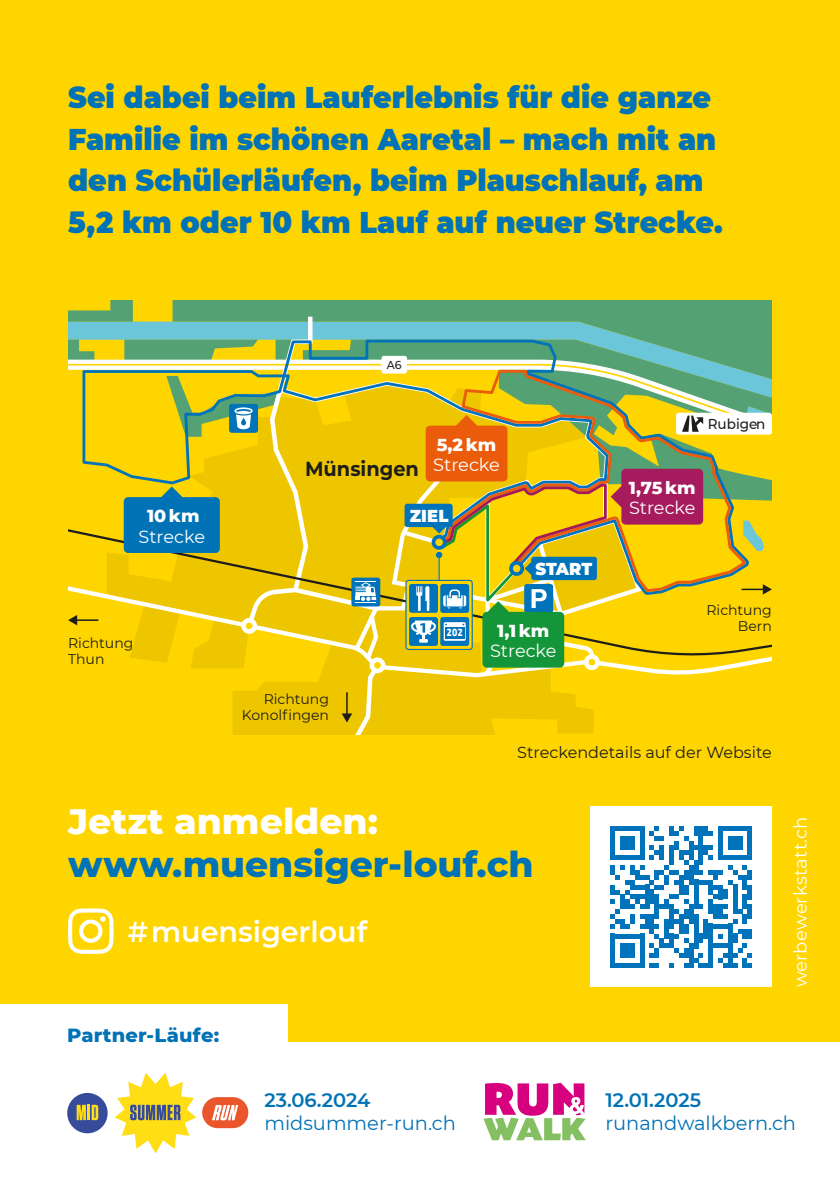
<style>
.page{position:relative;width:840px;height:1191px;background:#fff}
.page>*{position:absolute;margin:0;border:0;box-sizing:border-box;transform-origin:0 0}
.t1{font:800 36px "Montserrat";color:#0072b6}
.t2{font:800 36px "Montserrat";color:#fff}
.t3{font:900 30px/41.6px "Montserrat";color:#0072b6;scale:.95 1}
.t4{font:600 28.6px "Montserrat";color:#fff}
.t5{font:700 20.4px "Montserrat";color:#1d1d1b;scale:.95 1}
.t6{font:19.4px "Montserrat";color:#0072b6}
.t7{font:600 19.4px "Montserrat";letter-spacing:-.005em;color:#0072b6}
.t8{font:800 19.4px "Montserrat";letter-spacing:.01em;color:#0072b6}
.t9{font:18px "Montserrat";color:#fff}
.t10{font:17.6px "Montserrat";letter-spacing:-.005em;color:#fff}
.t11{font:800 17.6px "Montserrat";color:#fff}
.t12{font:900 17.4px "Montserrat";letter-spacing:.005em;color:#fff;scale:.95 1}
.t13{font:16px "Montserrat";color:#1d1d1b}
.t14{font:500 14.2px "Montserrat";color:#1d1d1b;scale:.95 1}
.t15{font:14px/16px "Montserrat";color:#1d1d1b;text-align:right}
.t16{font:500 11.6px "Montserrat";color:#1d1d1b;scale:.95 1}
.t17{font:800 10.4px "Exo 2.0";color:#fff;scale:.8 1}
</style>
<div class="page">
<div style="left:0;top:0;width:839px;height:1191px;background:#ffd500"></div>
<svg style="left:68px;top:300px;width:703px;height:375px"></svg>
<svg style="left:267px;top:312px;width:344px;height:26px;background:#64b8b0"></svg>
<svg style="left:68px;top:499px;width:703px;height:160px"></svg>
<svg style="left:68px;top:363px;width:703px;height:98px"></svg>
<svg style="left:81px;top:338px;width:670px;height:259px"></svg>
<svg style="left:435px;top:368px;width:313px;height:225px"></svg>
<div style="left:381px;top:356px;width:26px;height:17px;background:#fff;border-radius:2px"></div>
<svg style="left:166px;top:376px;width:113px;height:61px"></svg>
<div style="left:675px;top:413px;width:96px;height:21px;background:#fff;border-radius:3px"></div>
<svg style="left:682px;top:415px;width:22px;height:17px"></svg>
<svg style="left:455px;top:415px;width:22px;height:11px"></svg>
<div style="left:425px;top:426px;width:82px;height:55px;background:#ea5b0c;border-radius:4px"></div>
<div style="left:621px;top:469px;width:81px;height:55px;background:#a51b5d;border-radius:4px"></div>
<div style="left:0;top:1042px;width:839px;height:149px;background:#fff"></div>
<svg style="left:483px;top:1082px;width:102px;height:58px"></svg>
<div style="left:67px;top:1093px;width:41px;height:40px;background:#374b9b;border-radius:50%"></div>
<svg style="left:77px;top:1104px;width:9px;height:16px"></svg>
<hr style="left:87px;top:1104px;width:3px;height:16px;background:#ffde15">
<svg style="left:92px;top:1104px;width:6px;height:16px"></svg>
<svg style="left:115px;top:1072px;width:81px;height:81px"></svg>
<div style="left:202px;top:1097px;width:46px;height:31px;background:#ea552b;border-radius:16px"></div>
<svg style="left:212px;top:1105px;width:26px;height:15px"></svg>
<div style="left:590px;top:806px;width:181px;height:181px;background:#fff"></div>
<svg style="left:610px;top:826px;width:141px;height:141px"></svg>
<div style="left:0;top:1004px;width:287px;height:38px;background:#fff"></div>
<svg style="left:161px;top:486px;width:21px;height:11px"></svg>
<div style="left:124px;top:497px;width:96px;height:56px;background:#0072b6;border-radius:4px"></div>
<hr style="left:76px;top:619px;width:22px;height:2px;background:#1d1d1b">
<svg style="left:68px;top:615px;width:9px;height:10px"></svg>
<hr style="left:741px;top:588px;width:22px;height:2px;background:#1d1d1b">
<svg style="left:762px;top:584px;width:9px;height:10px"></svg>
<svg style="left:243px;top:482px;width:395px;height:252px"></svg>
<svg style="left:68px;top:908px;width:45px;height:45px"></svg>
<p class="t3" style="left:68px;top:75px;width:690px">Sei dabei beim Lauferlebnis für die ganze Familie im schönen Aaretal – mach mit an den Schülerläufen, beim Plauschlauf, am 5,2 km oder 10 km Lauf auf neuer Strecke.</p>
<p class="t11" style="left:147px;top:503px;width:54px">10 km</p>
<p class="t10" style="left:138px;top:524px;width:68px">Strecke</p>
<p class="t15" style="left:68px;top:634px;width:67px;text-align:left">Richtung<br>Thun</p>
<p class="t16" style="left:386px;top:356px;width:17px">A6</p>
<p class="t5" style="left:305px;top:454px;width:121px">Münsingen</p>
<p class="t11" style="left:436px;top:432px;width:61px">5,2 km</p>
<p class="t10" style="left:433px;top:453px;width:68px">Strecke</p>
<p class="t15" style="left:242px;top:690px;width:89px">Richtung<br>Konolfingen</p>
<p class="t12" style="left:409px;top:502px;width:43px">ZIEL</p>
<p class="t17" style="left:446px;top:626px;width:21px">202</p>
<p class="t12" style="left:535px;top:555px;width:61px">START</p>
<p class="t11" style="left:497px;top:618px;width:54px">1,1 km</p>
<p class="t10" style="left:490px;top:639px;width:68px">Strecke</p>
<p class="t14" style="left:707px;top:413px;width:62px">Rubigen</p>
<p class="t11" style="left:628px;top:475px;width:68px">1,75 km</p>
<p class="t10" style="left:628px;top:496px;width:68px">Strecke</p>
<p class="t15" style="left:706px;top:601px;width:67px">Richtung<br>Bern</p>
<p class="t13" style="left:517px;top:741px;width:256px">Streckendetails auf der Website</p>
<p class="t2" style="left:68px;top:794px;width:311px">Jetzt anmelden:</p>
<p class="t1" style="left:68px;top:837px;width:467px">www.muensiger-louf.ch</p>
<p class="t4" style="left:128px;top:911px;width:240px"># muensigerlouf</p>
<p class="t8" style="left:67px;top:1021px;width:153px">Partner-Läufe:</p>
<p class="t9" style="left:787px;top:987px;width:172px;rotate:-90deg">werbewerkstatt.ch</p>
<p class="t7" style="left:264px;top:1086px;width:107px">23.06.2024</p>
<p class="t6" style="left:264px;top:1109px;width:193px">midsummer-run.ch</p>
<p class="t7" style="left:605px;top:1086px;width:97px">12.01.2025</p>
<p class="t6" style="left:605px;top:1109px;width:192px">runandwalkbern.ch</p>
</div>
